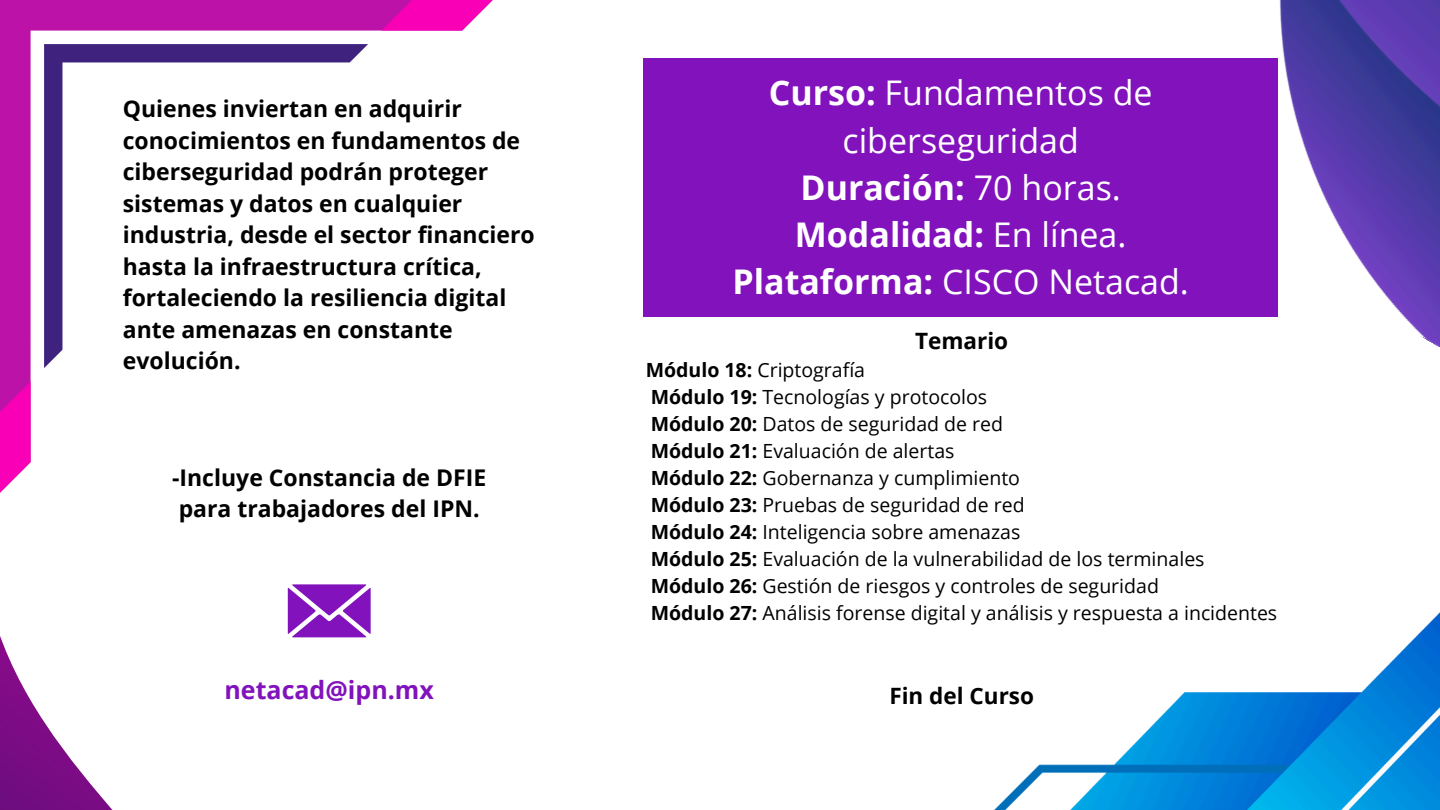
<style>
.page{position:relative;width:1440px;height:810px;background:#fff}
.page>*{position:absolute;margin:0;border:0;box-sizing:border-box;transform-origin:0 0}
.t1{font:34px/47.2px "Open Sans";color:#fff;text-align:center}
.t2{font:700 25px "Open Sans";color:#8112bc}
.t3{font:700 23px/31.5px "Open Sans";color:#000}
.t4{font:700 22.5px "Open Sans";color:#000}
.t5{font:19.5px "Open Sans";color:#000}
.s1{font-weight:700}
</style>
<div class="page">
<svg style="left:0;top:636px;width:113px;height:174px"></svg>
<svg style="left:0;top:0;width:493px;height:493px"></svg>
<svg style="left:288px;top:584px;width:34px;height:53px"></svg>
<img style="left:643px;top:0;width:797px;height:347px">
<img style="left:322px;top:457px;width:1118px;height:353px">
<p class="t3" style="left:123px;top:92px;width:414px">Quienes inviertan en adquirir conocimientos en fundamentos de ciberseguridad podrán proteger sistemas y datos en cualquier industria, desde el sector financiero hasta la infraestructura crítica, fortaleciendo la resiliencia digital ante amenazas en constante evolución.</p>
<p class="t3" style="left:172px;top:461px;width:316px">-Incluye Constancia de DFIE para trabajadores del IPN.</p>
<p class="t2" style="left:225px;top:672px;width:211px">netacad@ipn.mx</p>
<p class="t1" style="left:732px;top:69px;width:458px"><span class="s1">Curso:</span> Fundamentos de ciberseguridad<br><span class="s1">Duración:</span> 70 horas.<br><span class="s1">Modalidad:</span> En línea.<br><span class="s1">Plataforma:</span> CISCO Netacad.</p>
<p class="t4" style="left:915px;top:325px;width:95px">Temario</p>
<h2 class="t5" style="left:646px;top:356px;width:221px"><span class="s1">Módulo 18:</span> Criptografía</h2>
<h2 class="t5" style="left:651px;top:383px;width:338px"><span class="s1">Módulo 19:</span> Tecnologías y protocolos</h2>
<p class="t5" style="left:651px;top:410px;width:354px"><span class="s1">Módulo 20:</span> Datos de seguridad de red</p>
<h2 class="t5" style="left:651px;top:437px;width:305px"><span class="s1">Módulo 21:</span> Evaluación de alertas</h2>
<p class="t5" style="left:651px;top:464px;width:371px"><span class="s1">Módulo 22:</span> Gobernanza y cumplimiento</p>
<h1 class="t5" style="left:651px;top:491px;width:375px"><span class="s1">Módulo 23:</span> Pruebas de seguridad de red</h1>
<p class="t5" style="left:651px;top:518px;width:371px"><span class="s1">Módulo 24:</span> Inteligencia sobre amenazas</p>
<p class="t5" style="left:651px;top:545px;width:555px"><span class="s1">Módulo 25:</span> Evaluación de la vulnerabilidad de los terminales</p>
<p class="t5" style="left:651px;top:572px;width:510px"><span class="s1">Módulo 26:</span> Gestión de riesgos y controles de seguridad</p>
<p class="t5" style="left:651px;top:599px;width:628px"><span class="s1">Módulo 27:</span> Análisis forense digital y análisis y respuesta a incidentes</p>
<p class="t4" style="left:889px;top:680px;width:146px">Fin del Curso</p>
</div>
